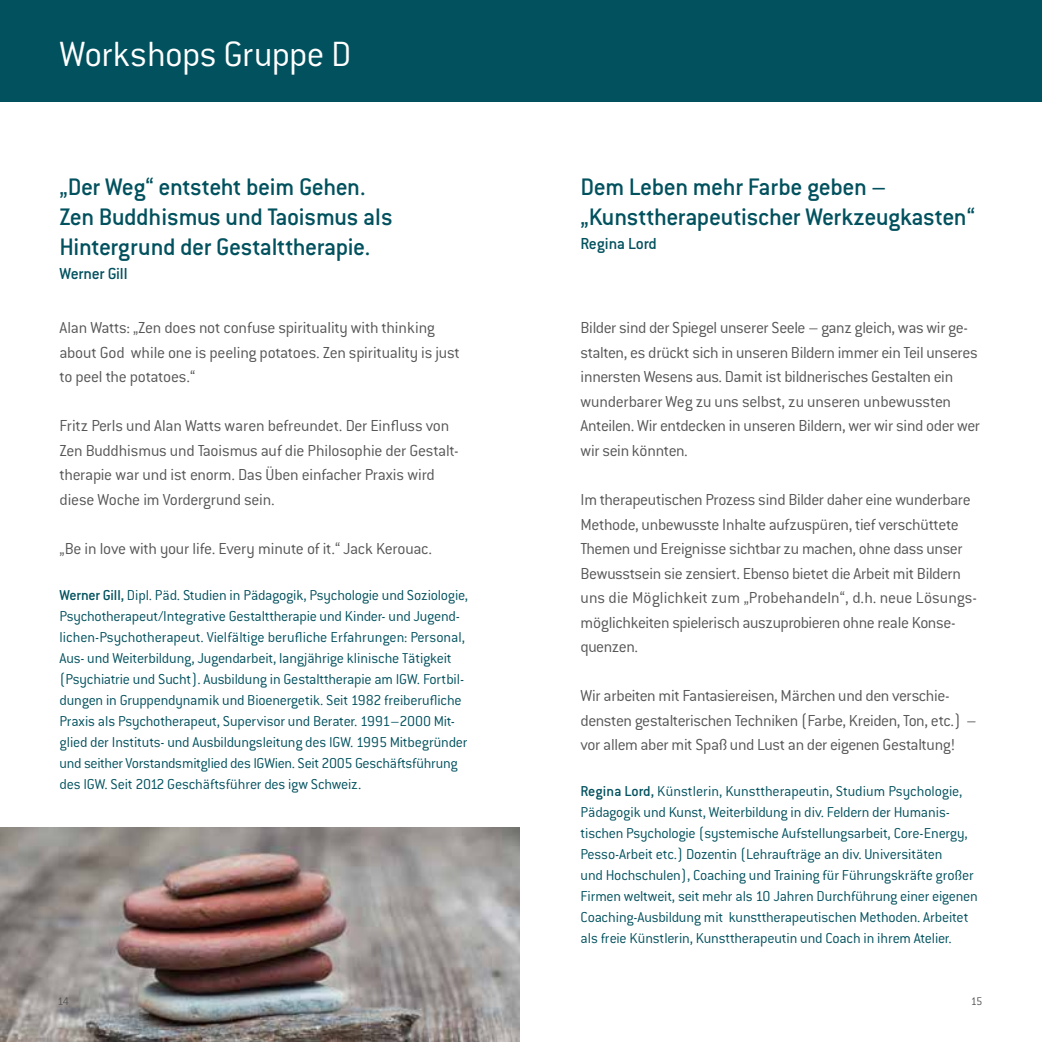
<style>
.page{position:relative;width:1042px;height:1042px;background:#fff}
.page>*{position:absolute;margin:0;border:0;box-sizing:border-box;transform-origin:0 0}
.t1{font:300 38.5px "Conduit ITC Std";letter-spacing:-.015em;color:#fff}
.t2{font:500 26.25px/29.8px "Conduit ITC Std";letter-spacing:-.015em;color:#02515e}
.t3{font:300 17.5px/24.5px "Conduit ITC Std";letter-spacing:-.02em;color:#565656}
.t4{font:500 17.5px "Conduit ITC Std";letter-spacing:-.02em;color:#02515e}
.t5{font:300 15.75px/21px "Conduit ITC Std";letter-spacing:-.015em;color:#02515e}
.t6{font:300 12.25px "Conduit ITC Std";color:#565656}
.s1{font-weight:500}
</style>
<div class="page">
<img style="left:0;top:828px;width:519px;height:214px">
<div style="left:0;top:0;width:1042px;height:102px;background:#02515e"></div>
<h1 class="t1" style="left:60px;top:31px;width:293px">Workshops Gruppe D</h1>
<h2 class="t2" style="left:60px;top:171px;width:335px">„Der Weg“ entsteht beim Gehen.<br>Zen Buddhismus und Taoismus als<br>Hintergrund der Gestalttherapie.</h2>
<p class="t4" style="left:60px;top:263px;width:70px">Werner Gill</p>
<p class="t3" style="left:60px;top:315px;width:402px">Alan Watts: „Zen does not confuse spirituality with thinking about God while one is peeling potatoes. Zen spirituality is just to peel the potatoes.“</p>
<p class="t3" style="left:60px;top:413px;width:399px">Fritz Perls und Alan Watts waren befreundet. Der Einfluss von Zen Buddhismus und Taoismus auf die Philosophie der Gestalt&shy;therapie war und ist enorm. Das Üben einfacher Praxis wird diese Woche im Vordergrund sein.</p>
<p class="t3" style="left:60px;top:536px;width:374px">„Be in love with your life. Every minute of it.“ Jack Kerouac.</p>
<p class="t5" style="left:60px;top:583px;width:410px"><span class="s1">Werner Gill,</span> Dipl. Päd. Studien in Pädagogik, Psychologie und Soziologie, Psychotherapeut/Integrative Gestalttherapie und Kinder- und Jugend&shy;lichen-Psychotherapeut. Vielfältige berufliche Erfahrungen: Personal, Aus- und Weiterbildung, Jugendarbeit, langjährige klinische Tätigkeit (Psychiatrie und Sucht). Ausbildung in Gestalttherapie am IGW. Fortbil&shy;dungen in Gruppendynamik und Bioenergetik. Seit 1982 freiberufliche Praxis als Psychotherapeut, Supervisor und Berater. 1991–2000 Mit&shy;glied der Instituts- und Ausbildungsleitung des IGW. 1995 Mitbegründer und seither Vorstandsmitglied des IGWien. Seit 2005 Geschäftsführung des IGW. Seit 2012 Geschäftsführer des igw Schweiz.</p>
<h2 class="t2" style="left:580px;top:171px;width:396px">Dem Leben mehr Farbe geben – „Kunsttherapeutischer Werkzeugkasten“</h2>
<p class="t4" style="left:580px;top:233px;width:78px">Regina Lord</p>
<p class="t3" style="left:580px;top:315px;width:401px">Bilder sind der Spiegel unserer Seele – ganz gleich, was wir ge&shy;stalten, es drückt sich in unseren Bildern immer ein Teil unseres innersten Wesens aus. Damit ist bildnerisches Gestalten ein wunderbarer Weg zu uns selbst, zu unseren unbewussten Anteilen. Wir entdecken in unseren Bildern, wer wir sind oder wer wir sein könnten.</p>
<p class="t3" style="left:580px;top:487px;width:398px">Im therapeutischen Prozess sind Bilder daher eine wunderbare Methode, unbewusste Inhalte aufzuspüren, tief verschüttete Themen und Ereignisse sichtbar zu machen, ohne dass unser Bewusstsein sie zensiert. Ebenso bietet die Arbeit mit Bildern uns die Möglichkeit zum „Probehandeln“, d.h. neue Lösungs&shy;möglichkeiten spielerisch auszuprobieren ohne reale Konse&shy;quenzen.</p>
<p class="t3" style="left:580px;top:683px;width:397px">Wir arbeiten mit Fantasiereisen, Märchen und den verschie&shy;densten gestalterischen Techniken (Farbe, Kreiden, Ton, etc.) – vor allem aber mit Spaß und Lust an der eigenen Gestaltung!</p>
<p class="t5" style="left:580px;top:779px;width:399px"><span class="s1">Regina Lord,</span> Künstlerin, Kunsttherapeutin, Studium Psychologie, Pädagogik und Kunst, Weiterbildung in div. Feldern der Humanis&shy;tischen Psychologie (systemische Aufstellungsarbeit, Core-Energy, Pesso-Arbeit etc.) Dozentin (Lehraufträge an div. Universitäten<br>und Hochschulen), Coaching und Training für Führungskräfte großer Firmen weltweit, seit mehr als 10 Jahren Durchführung einer eigenen Coaching-Ausbildung mit kunsttherapeutischen Methoden. Arbeitet als freie Künstlerin, Kunsttherapeutin und Coach in ihrem Atelier.</p>
<p class="t6" style="left:58px;top:993px;width:13px">14</p>
<p class="t6" style="left:971px;top:993px;width:13px">15</p>
</div>
